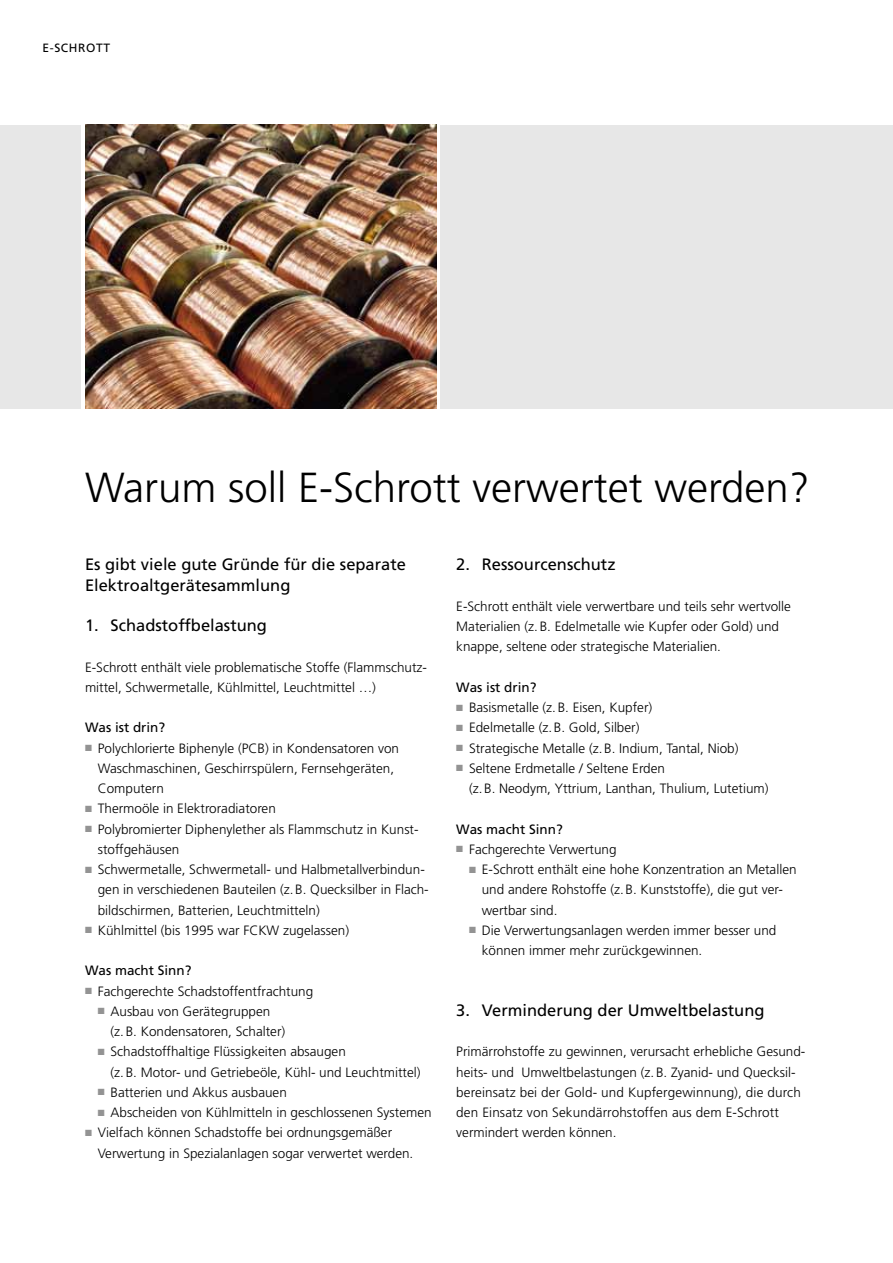
<style>
.page{position:relative;width:893px;height:1263px;background:#fff}
.page>*{position:absolute;margin:0;border:0;box-sizing:border-box;transform-origin:0 0}
.t1{font:300 42px "Frutiger";color:#000}
.t2{font:16.5px/20.2px "Frutiger";color:#000}
.t3{font:300 13.5px/20.2px "Frutiger";color:#000}
.t4{font:13.5px "Frutiger CE";color:#000}
.t5{font:12px "Frutiger";color:#000}
.s1{color:#939393}
</style>
<div class="page">
<div style="left:441px;top:125px;width:452px;height:283px;background:#e7e7e7"></div>
<div style="left:0;top:125px;width:81px;height:283px;background:#e7e7e7"></div>
<img style="left:85px;top:125px;width:352px;height:283px">
<p class="t5" style="left:43px;top:41px;width:21px">E-schr</p>
<p class="t5" style="left:86px;top:41px;width:18px">ott</p>
<h1 class="t1" style="left:85px;top:464px;width:726px">Warum soll E-Schrott verwertet werden?</h1>
<p class="t2" style="left:85px;top:554px;width:322px">Es gibt viele gute Gründe für die separate<br>Elektroaltgerätesammlung</p>
<p class="t2" style="left:85px;top:615px;width:183px">1. Schadstoffbelastung</p>
<p class="t3" style="left:85px;top:657px;width:343px">E-Schrott enthält viele problematische Stoffe (Flammschutz&shy;mittel, Schwermetalle, Kühlmittel, Leuchtmittel …)</p>
<p class="t4" style="left:85px;top:720px;width:82px">Was ist drin?</p>
<p class="t3" style="left:98px;top:738px;width:303px;text-indent:-13px"><span class="s1">■</span> Polychlorierte Biphenyle (PCB) in Kondensatoren von<br>Waschmaschinen, Geschirrspülern, Fernsehgeräten,<br>Computern</p>
<p class="t3" style="left:85px;top:798px;width:192px"><span class="s1">■</span> Thermoöle in Elektroradiatoren</p>
<p class="t3" style="left:98px;top:819px;width:322px;text-indent:-13px"><span class="s1">■</span> Polybromierter Diphenylether als Flammschutz in Kunst&shy;stoffgehäusen</p>
<p class="t3" style="left:98px;top:859px;width:332px;text-indent:-13px"><span class="s1">■</span> Schwermetalle, Schwermetall- und Halbmetallverbindun&shy;gen in verschiedenen Bauteilen (z.B. Quecksilber in Flach&shy;bildschirmen, Batterien, Leuchtmitteln)</p>
<p class="t3" style="left:85px;top:920px;width:266px"><span class="s1">■</span> Kühlmittel (bis 1995 war FCKW zugelassen)</p>
<p class="t4" style="left:85px;top:963px;width:108px">Was macht Sinn?</p>
<p class="t3" style="left:85px;top:981px;width:230px"><span class="s1">■</span> Fachgerechte Schadstoffentfrachtung</p>
<p class="t3" style="left:111px;top:1001px;width:176px;text-indent:-13px"><span class="s1">■</span> Ausbau von Gerätegruppen (z.B. Kondensatoren, Schalter)</p>
<p class="t3" style="left:111px;top:1041px;width:311px;text-indent:-13px"><span class="s1">■</span> Schadstoffhaltige Flüssigkeiten absaugen<br>(z.B. Motor- und Getriebeöle, Kühl- und Leuchtmittel)</p>
<p class="t3" style="left:98px;top:1082px;width:191px"><span class="s1">■</span> Batterien und Akkus ausbauen</p>
<p class="t3" style="left:98px;top:1102px;width:335px"><span class="s1">■</span> Abscheiden von Kühlmitteln in geschlossenen Systemen</p>
<p class="t3" style="left:98px;top:1122px;width:317px;text-indent:-13px"><span class="s1">■</span> Vielfach können Schadstoffe bei ordnungsgemäßer<br>Verwertung in Spezialanlagen sogar verwertet werden.</p>
<p class="t2" style="left:456px;top:554px;width:161px">2. Ressourcenschutz</p>
<p class="t3" style="left:456px;top:596px;width:336px">E-Schrott enthält viele verwertbare und teils sehr wertvolle<br>Materialien (z.B. Edelmetalle wie Kupfer oder Gold) und knappe, seltene oder strategische Materialien.</p>
<p class="t4" style="left:456px;top:679px;width:82px">Was ist drin?</p>
<p class="t3" style="left:456px;top:697px;width:197px"><span class="s1">■</span> Basismetalle (z.B. Eisen, Kupfer)</p>
<p class="t3" style="left:456px;top:717px;width:185px"><span class="s1">■</span> Edelmetalle (z.B. Gold, Silber)</p>
<p class="t3" style="left:456px;top:738px;width:284px"><span class="s1">■</span> Strategische Metalle (z.B. Indium, Tantal, Niob)</p>
<p class="t3" style="left:469px;top:758px;width:301px;text-indent:-13px"><span class="s1">■</span> Seltene Erdmetalle / Seltene Erden<br>(z.B. Neodym, Yttrium, Lanthan, Thulium, Lutetium)</p>
<p class="t4" style="left:456px;top:821px;width:108px">Was macht Sinn?</p>
<p class="t3" style="left:456px;top:839px;width:162px"><span class="s1">■</span> Fachgerechte Verwertung</p>
<p class="t3" style="left:482px;top:859px;width:316px;text-indent:-13px"><span class="s1">■</span> E-Schrott enthält eine hohe Konzentration an Metallen und andere Rohstoffe (z.B. Kunststoffe), die gut ver&shy;wertbar sind.</p>
<p class="t3" style="left:482px;top:920px;width:296px;text-indent:-13px"><span class="s1">■</span> Die Verwertungsanlagen werden immer besser und können immer mehr zurückgewinnen.</p>
<p class="t2" style="left:456px;top:1000px;width:310px">3. Verminderung der Umweltbelastung</p>
<p class="t3" style="left:456px;top:1041px;width:351px">Primärrohstoffe zu gewinnen, verursacht erhebliche Gesund&shy;heits- und Umweltbelastungen (z.B. Zyanid- und Quecksil&shy;bereinsatz bei der Gold- und Kupfergewinnung), die durch den Einsatz von Sekundärrohstoffen aus dem E-Schrott vermindert werden können.</p>
</div>
